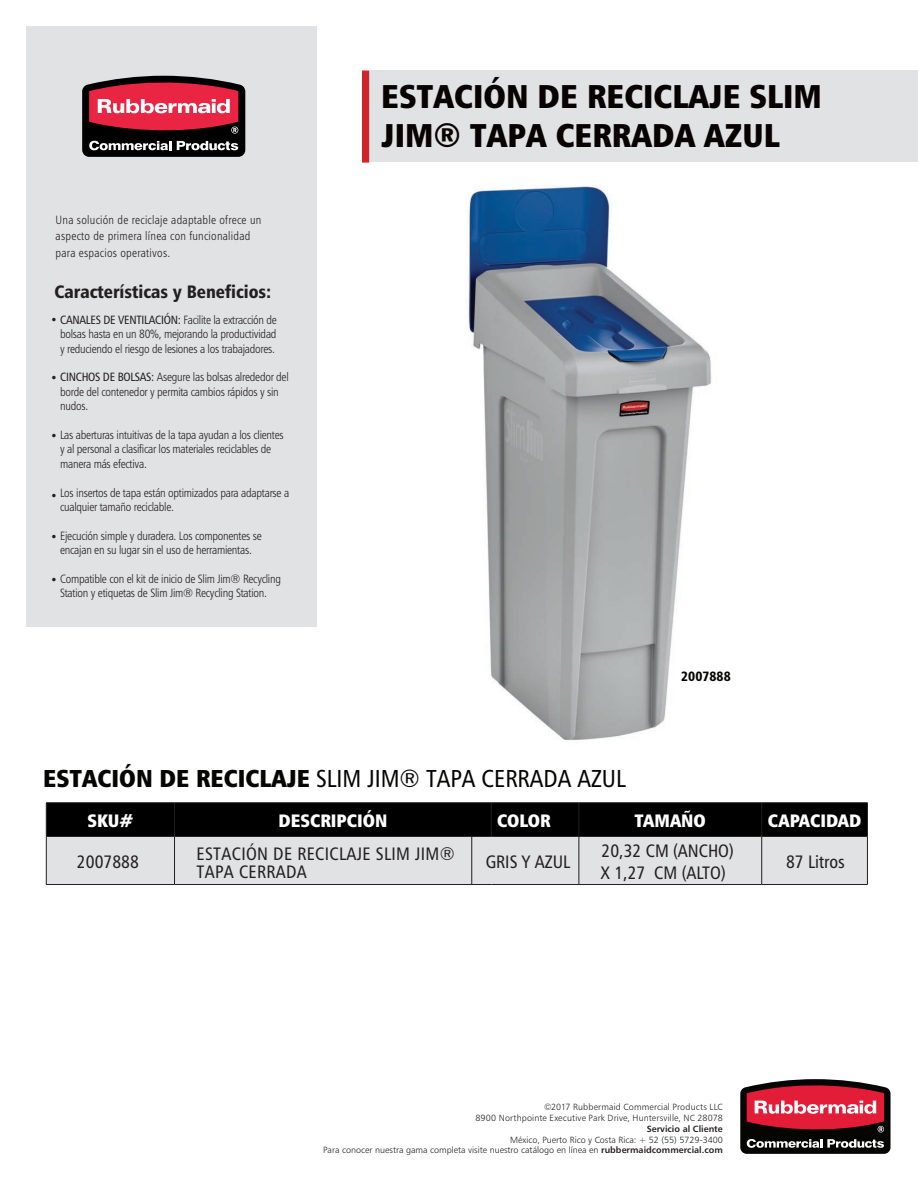
<style>
.page{position:relative;width:918px;height:1188px;background:#fff}
.page>*{position:absolute;margin:0;border:0;box-sizing:border-box;transform-origin:0 0}
.t1{font:33px/39.6px "Humanist 777 BT Extra Black Cond B";color:#080302}
.t2{font:24.45px "Humanist 777 BT Roman Condensed B";color:#050504}
.t3{font:18px/18.6px "Humanist 777 BT Roman Condensed B";letter-spacing:.01em;color:#231f20}
.t4{font:18px "Humanist 777 BT Extra Black Cond B";color:#fff}
.t5{font:18px "Humanist 777 BT Black Condensed B";color:#231f20}
.t6{font:13.5px "Humanist 777 BT Black Condensed B";color:#050504}
.t7{font:12px/14.4px "Humanist 777 BT Light Condensed B";letter-spacing:-.02em;color:#231f20}
.t8{font:12px/16.5px "Humanist 777 BT Light Condensed B";letter-spacing:.02em;color:#231f20}
.t9{font:9px/10.8px "Humanist 777 BT Light B";color:#231f20;text-align:right}
.t10{font:9px "Humanist 777 BT Bold B";color:#231f20}
.s1{font-family:"Humanist 777 BT Roman Condensed B"}
.s2{font-family:"Humanist 777 BT Extra Black Cond B"}
.s3{font-family:"Humanist 777 BT Bold B"}
</style>
<div class="page">
<img style="left:467px;top:185px;width:245px;height:556px">
<div style="left:366px;top:71px;width:552px;height:91px;background:#e1e2e4"></div>
<div style="left:362px;top:71px;width:7px;height:91px;background:#d1232a"></div>
<svg style="left:740px;top:1079px;width:151px;height:75px;background:#893944"></svg>
<svg style="left:47px;top:804px;width:820px;height:80px;background:#858688"></svg>
<hr style="left:46px;top:803px;width:129px;height:1px;background:#231f20">
<hr style="left:46px;top:803px;width:1px;height:33px;background:#231f20">
<hr style="left:175px;top:803px;width:316px;height:1px;background:#231f20">
<hr style="left:174px;top:803px;width:1px;height:33px;background:#231f20">
<hr style="left:491px;top:803px;width:88px;height:1px;background:#231f20">
<hr style="left:491px;top:803px;width:1px;height:33px;background:#231f20">
<hr style="left:579px;top:803px;width:183px;height:1px;background:#231f20">
<hr style="left:579px;top:803px;width:1px;height:33px;background:#231f20">
<hr style="left:762px;top:803px;width:106px;height:1px;background:#231f20">
<hr style="left:761px;top:803px;width:1px;height:33px;background:#231f20">
<hr style="left:867px;top:803px;width:1px;height:33px;background:#231f20">
<hr style="left:46px;top:836px;width:129px;height:1px;background:#231f20">
<hr style="left:46px;top:837px;width:1px;height:47px;background:#231f20">
<hr style="left:175px;top:836px;width:316px;height:1px;background:#231f20">
<hr style="left:174px;top:837px;width:1px;height:47px;background:#231f20">
<hr style="left:491px;top:836px;width:88px;height:1px;background:#231f20">
<hr style="left:471px;top:837px;width:1px;height:47px;background:#231f20">
<hr style="left:579px;top:836px;width:183px;height:1px;background:#231f20">
<hr style="left:579px;top:837px;width:1px;height:47px;background:#231f20">
<hr style="left:762px;top:836px;width:106px;height:1px;background:#231f20">
<hr style="left:761px;top:837px;width:1px;height:47px;background:#231f20">
<hr style="left:867px;top:837px;width:1px;height:47px;background:#231f20">
<hr style="left:46px;top:884px;width:129px;height:1px;background:#231f20">
<hr style="left:175px;top:884px;width:316px;height:1px;background:#231f20">
<hr style="left:491px;top:884px;width:88px;height:1px;background:#231f20">
<hr style="left:579px;top:884px;width:183px;height:1px;background:#231f20">
<hr style="left:762px;top:884px;width:106px;height:1px;background:#231f20">
<div style="left:26px;top:26px;width:291px;height:600px;background:#e1e2e4"></div>
<svg style="left:82px;top:75px;width:163px;height:82px;background:#893946"></svg>
<p class="t8" style="left:56px;top:211px;width:207px">Una solución de reciclaje adaptable ofrece un aspecto de primera línea con funcionalidad para espacios operativos.</p>
<h3 class="t5" style="left:54px;top:280px;width:219px">Características y Beneficios:</h3>
<p class="t7" style="left:60px;top:312px;width:218px;text-align:justify;text-indent:-10px">• <span class="s1">CANALES DE VENTILACIÓN:</span> Facilite la extracción de bolsas hasta en un 80%, mejorando la productividad y reduciendo el riesgo de lesiones a los trabajadores.</p>
<p class="t7" style="left:60px;top:370px;width:230px;text-indent:-10px">• <span class="s1">CINCHOS DE BOLSAS:</span> Asegure las bolsas alrededor del borde del contenedor y permita cambios rápidos y sin nudos.</p>
<p class="t7" style="left:60px;top:427px;width:225px">Las aberturas intuitivas de la tapa ayudan a los clientes y al personal a clasificar los materiales reciclables de manera más efectiva.</p>
<p class="t7" style="left:60px;top:485px;width:231px">Los insertos de tapa están optimizados para adaptarse a cualquier tamaño reciclable.</p>
<p class="t7" style="left:50px;top:528px;width:213px;text-align:center">• Ejecución simple y duradera. Los componentes se encajan en su lugar sin el uso de herramientas.</p>
<p class="t7" style="left:50px;top:571px;width:232px;text-align:center">• Compatible con el kit de inicio de Slim Jim® Recycling<br>Station y etiquetas de Slim Jim® Recycling Station.</p>
<p class="t7" style="left:50px;top:429px;width:9px">•</p>
<p class="t7" style="left:50px;top:488px;width:9px">•</p>
<h1 class="t1" style="left:381px;top:76px;width:442px">ESTACIÓN DE RECICLAJE SLIM<br>JIM® TAPA CERRADA AZUL</h1>
<p class="t6" style="left:681px;top:668px;width:51px">2007888</p>
<h2 class="t2" style="left:43px;top:763px;width:584px"><span class="s2">ESTACIÓN DE RECICLAJE</span> SLIM JIM® TAPA CERRADA AZUL</h2>
<h3 class="t4" style="left:87px;top:809px;width:47px">SKU#</h3>
<h3 class="t4" style="left:278px;top:809px;width:111px">DESCRIPCIÓN</h3>
<h3 class="t4" style="left:497px;top:809px;width:55px">COLOR</h3>
<h3 class="t4" style="left:635px;top:809px;width:73px">TAMAÑO</h3>
<h3 class="t4" style="left:768px;top:809px;width:95px">CAPACIDAD</h3>
<h3 class="t3" style="left:77px;top:852px;width:63px">2007888</h3>
<h3 class="t3" style="left:197px;top:844px;width:260px">ESTACIÓN DE RECICLAJE SLIM JIM®<br>TAPA CERRADA</h3>
<h3 class="t3" style="left:486px;top:852px;width:86px">GRIS Y AZUL</h3>
<h3 class="t3" style="left:600px;top:840px;width:135px;line-height:21.6px">20,32 CM (ANCHO)<br>X 1,27 CM (ALTO)</h3>
<h3 class="t3" style="left:786px;top:852px;width:60px">87 Litros</h3>
<p class="t9" style="left:475px;top:1102px;width:249px">©2017 Rubbermaid Commercial Products LLC<br>8900 Northpointe Executive Park Drive, Huntersville, NC 28078</p>
<p class="t10" style="left:647px;top:1123px;width:78px">Servicio al Cliente</p>
<p class="t9" style="left:323px;top:1134px;width:401px">México, Puerto Rico y Costa Rica: + 52 (55) 5729-3400<br>Para conocer nuestra gama completa visite nuestro catálogo en línea en <span class="s3">rubbermaidcommercial.com</span></p>
</div>
